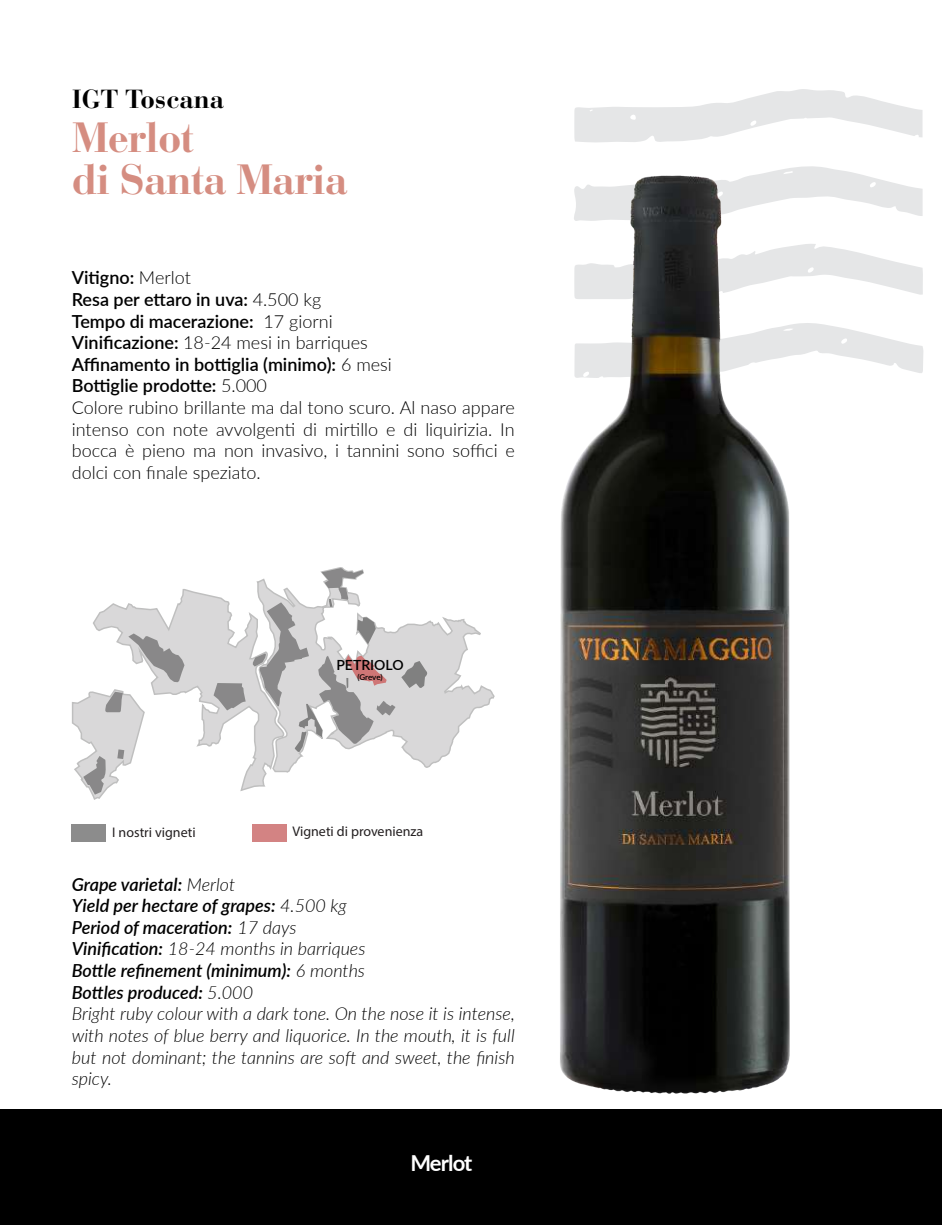
<style>
.page{position:relative;width:942px;height:1225px;background:#fff}
.page>*{position:absolute;margin:0;border:0;box-sizing:border-box;transform-origin:0 0}
.t1{font:700 42px/42px "Bauer Bodoni";letter-spacing:-.03em;color:#d58d81}
.t2{font:700 26px "Bauer Bodoni";color:#000}
.t3{font:700 22px "Lato";letter-spacing:-.04em;color:#fff}
.t4{font:300 18px/21.6px "Lato";color:#000}
.t5{font:italic 300 18px/21.6px "Lato";color:#000}
.t6{font:14px "Myriad Pro";color:#231f20}
.t7{font:600 14px "Lato";color:#000}
.t8{font:600 8px "Lato";letter-spacing:-.015em;color:#000}
.s1{font-weight:600}
</style>
<div class="page">
<svg style="left:337px;top:567px;width:157px;height:201px"></svg>
<svg style="left:401px;top:661px;width:27px;height:27px"></svg>
<svg style="left:72px;top:568px;width:323px;height:232px"></svg>
<svg style="left:793px;top:166px;width:129px;height:50px"></svg>
<svg style="left:830px;top:247px;width:92px;height:48px"></svg>
<svg style="left:830px;top:326px;width:93px;height:47px"></svg>
<svg style="left:574px;top:89px;width:348px;height:54px"></svg>
<div style="left:0;top:1109px;width:941px;height:116px;background:#000"></div>
<img style="left:560px;top:168px;width:270px;height:926px">
<div style="left:72px;top:824px;width:34px;height:17px;background:#8c8c8c"></div>
<div style="left:252px;top:824px;width:34px;height:17px;background:#d38383"></div>
<h2 class="t2" style="left:72px;top:83px;width:154px">IGT Toscana</h2>
<h1 class="t1" style="left:72px;top:117px;width:277px">Merlot<br>di Santa Maria</h1>
<p class="t4" style="left:72px;top:266px;width:444px"><span class="s1">Vitigno:</span> Merlot<br><span class="s1">Resa per ettaro in uva:</span> 4.500 kg<br><span class="s1">Tempo di macerazione:</span> 17 giorni<br><span class="s1">Vinificazione:</span> 18-24 mesi in barriques<br><span class="s1">Affinamento in bottiglia (minimo):</span> 6 mesi<br><span class="s1">Bottiglie prodotte:</span> 5.000<br>Colore rubino brillante ma dal tono scuro. Al naso appare intenso con note avvolgenti di mirtillo e di liquirizia. In bocca è pieno ma non invasivo, i tannini sono soffici e dolci con finale speziato.</p>
<p class="t7" style="left:336px;top:655px;width:69px">PETRIOLO</p>
<p class="t8" style="left:357px;top:671px;width:27px">(Greve)</p>
<p class="t6" style="left:112px;top:823px;width:85px">I nostri vigneti</p>
<p class="t6" style="left:292px;top:823px;width:132px">Vigneti di provenienza</p>
<p class="t5" style="left:72px;top:872px;width:444px"><span class="s1">Grape varietal:</span> Merlot<br><span class="s1">Yield per hectare of grapes:</span> 4.500 kg<br><span class="s1">Period of maceration:</span> 17 days<br><span class="s1">Vinification:</span> 18-24 months in barriques<br><span class="s1">Bottle refinement (minimum):</span> 6 months<br><span class="s1">Bottles produced:</span> 5.000<br>Bright ruby colour with a dark tone. On the nose it is intense, with notes of blue berry and liquorice. In the mouth, it is full but not dominant; the tannins are soft and sweet, the finish spicy.</p>
<p class="t3" style="left:410px;top:1146px;width:64px">Merlot</p>
</div>
